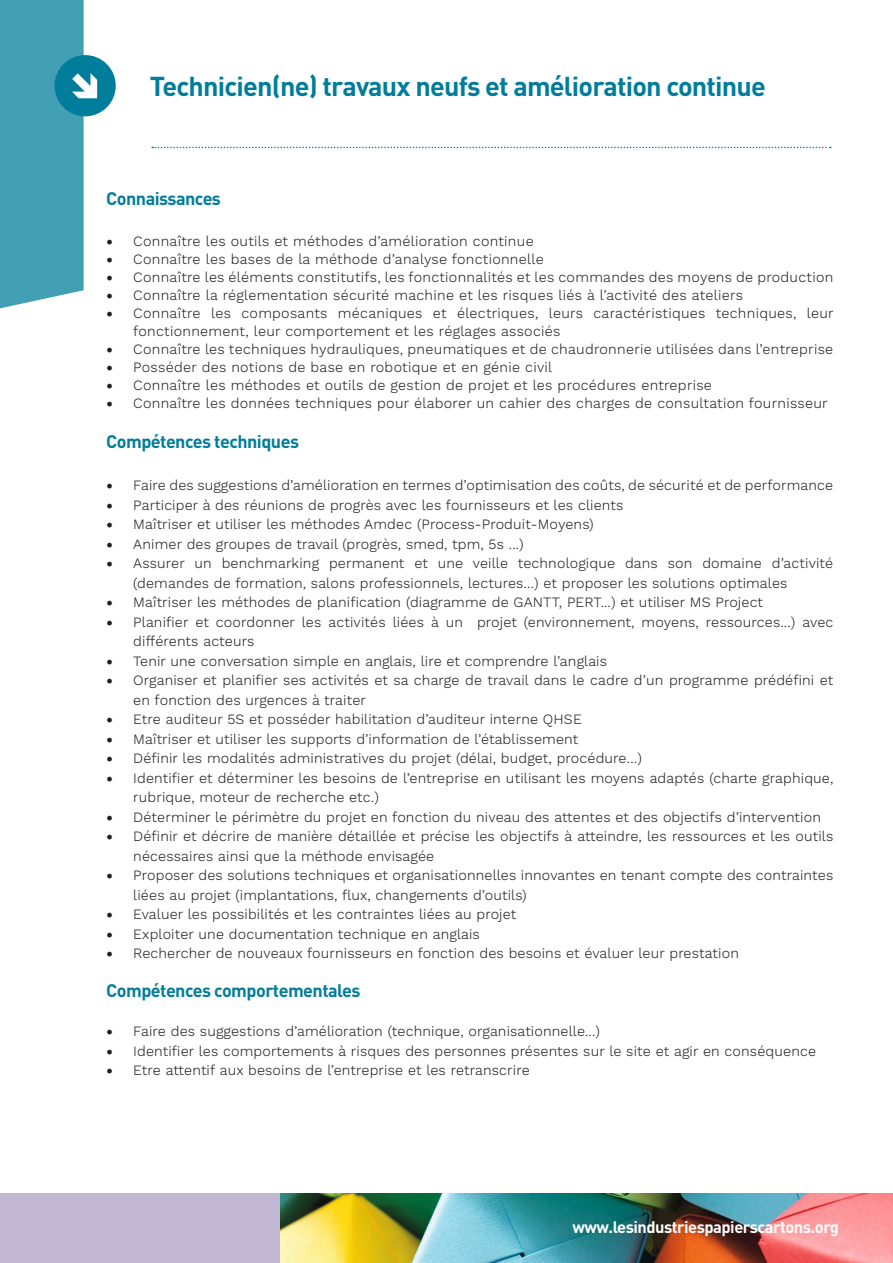
<style>
.page{position:relative;width:893px;height:1263px;background:#fff}
.page>*{position:absolute;margin:0;border:0;box-sizing:border-box;transform-origin:0 0}
.t1{font:700 27px "DINOT";letter-spacing:-.03em;color:#007d9b}
.t2{font:700 18px "DINOT";letter-spacing:-.03em;color:#007d9b}
.t3{font:700 16.5px "DINOT";letter-spacing:-.03em;color:#fff}
.t4{font:300 14.25px/19.5px "Work Sans";letter-spacing:.01em;color:#231f20}
.s1{font-family:"Minion Pro";font-weight:400;font-size:18px}
</style>
<div class="page">
<div style="left:54px;top:55px;width:62px;height:61px;background:#007d9b;border-radius:50%"></div>
<svg style="left:0;top:0;width:97px;height:309px"></svg>
<svg style="left:152px;top:147px;width:679px;height:1px"></svg>
<div style="left:0;top:1193px;width:893px;height:70px;background:#c2b7d2"></div>
<img style="left:281px;top:1193px;width:612px;height:70px">
<p class="t1" style="left:150px;top:67px;width:618px">Technicien(ne) travaux neufs et amélioration continue</p>
<p class="t2" style="left:106px;top:186px;width:116px">Connaissances</p>
<p class="t4" style="left:106px;top:232px;width:429px"><span class="s1">•</span> Connaître les outils et méthodes d’amélioration continue</p>
<p class="t4" style="left:106px;top:250px;width:439px"><span class="s1">•</span> Connaître les bases de la méthode d’analyse fonctionnelle</p>
<p class="t4" style="left:106px;top:268px;width:728px"><span class="s1">•</span> Connaître les éléments constitutifs, les fonctionnalités et les commandes des moyens de production</p>
<p class="t4" style="left:106px;top:286px;width:638px"><span class="s1">•</span> Connaître la réglementation sécurité machine et les risques liés à l’activité des ateliers</p>
<p class="t4" style="left:133px;top:304px;width:702px;line-height:18px;text-indent:-27px"><span class="s1">•</span> Connaître les composants mécaniques et électriques, leurs caractéristiques techniques, leur fonctionnement, leur comportement et les réglages associés</p>
<p class="t4" style="left:106px;top:340px;width:728px"><span class="s1">•</span> Connaître les techniques hydrauliques, pneumatiques et de chaudronnerie utilisées dans l’entreprise</p>
<p class="t4" style="left:106px;top:358px;width:447px"><span class="s1">•</span> Posséder des notions de base en robotique et en génie civil</p>
<p class="t4" style="left:106px;top:376px;width:607px"><span class="s1">•</span> Connaître les méthodes et outils de gestion de projet et les procédures entreprise</p>
<p class="t4" style="left:106px;top:394px;width:723px"><span class="s1">•</span> Connaître les données techniques pour élaborer un cahier des charges de consultation fournisseur</p>
<p class="t2" style="left:106px;top:429px;width:194px">Compétences techniques</p>
<p class="t4" style="left:106px;top:476px;width:728px"><span class="s1">•</span> Faire des suggestions d’amélioration en termes d’optimisation des coûts, de sécurité et de performance</p>
<p class="t4" style="left:106px;top:496px;width:519px"><span class="s1">•</span> Participer à des réunions de progrès avec les fournisseurs et les clients</p>
<p class="t4" style="left:106px;top:515px;width:489px"><span class="s1">•</span> Maîtriser et utiliser les méthodes Amdec (Process-Produit-Moyens)</p>
<p class="t4" style="left:106px;top:535px;width:419px"><span class="s1">•</span> Animer des groupes de travail (progrès, smed, tpm, 5s ...)</p>
<p class="t4" style="left:133px;top:554px;width:701px;text-indent:-27px"><span class="s1">•</span> Assurer un benchmarking permanent et une veille technologique dans son domaine d’activité (demandes de formation, salons professionnels, lectures…) et proposer les solutions optimales</p>
<p class="t4" style="left:106px;top:593px;width:658px"><span class="s1">•</span> Maîtriser les méthodes de planification (diagramme de GANTT, PERT...) et utiliser MS Project</p>
<p class="t4" style="left:133px;top:613px;width:702px;text-indent:-27px"><span class="s1">•</span> Planifier et coordonner les activités liées à un projet (environnement, moyens, ressources...) avec différents acteurs</p>
<p class="t4" style="left:106px;top:652px;width:502px"><span class="s1">•</span> Tenir une conversation simple en anglais, lire et comprendre l’anglais</p>
<p class="t4" style="left:133px;top:671px;width:702px;text-indent:-27px"><span class="s1">•</span> Organiser et planifier ses activités et sa charge de travail dans le cadre d’un programme prédéfini et en fonction des urgences à traiter</p>
<p class="t4" style="left:106px;top:710px;width:477px"><span class="s1">•</span> Etre auditeur 5S et posséder habilitation d’auditeur interne QHSE</p>
<p class="t4" style="left:106px;top:730px;width:473px"><span class="s1">•</span> Maîtriser et utiliser les supports d’information de l’établissement</p>
<p class="t4" style="left:106px;top:749px;width:537px"><span class="s1">•</span> Définir les modalités administratives du projet (délai, budget, procédure…)</p>
<p class="t4" style="left:133px;top:769px;width:701px;text-indent:-27px"><span class="s1">•</span> Identifier et déterminer les besoins de l’entreprise en utilisant les moyens adaptés (charte graphique, rubrique, moteur de recherche etc.)</p>
<p class="t4" style="left:106px;top:808px;width:716px"><span class="s1">•</span> Déterminer le périmètre du projet en fonction du niveau des attentes et des objectifs d’intervention</p>
<p class="t4" style="left:133px;top:827px;width:702px;text-indent:-27px"><span class="s1">•</span> Définir et décrire de manière détaillée et précise les objectifs à atteindre, les ressources et les outils nécessaires ainsi que la méthode envisagée</p>
<p class="t4" style="left:133px;top:866px;width:701px;text-indent:-27px"><span class="s1">•</span> Proposer des solutions techniques et organisationnelles innovantes en tenant compte des contraintes liées au projet (implantations, flux, changements d’outils)</p>
<p class="t4" style="left:106px;top:905px;width:411px"><span class="s1">•</span> Evaluer les possibilités et les contraintes liées au projet</p>
<p class="t4" style="left:106px;top:925px;width:375px"><span class="s1">•</span> Exploiter une documentation technique en anglais</p>
<p class="t4" style="left:106px;top:944px;width:634px"><span class="s1">•</span> Rechercher de nouveaux fournisseurs en fonction des besoins et évaluer leur prestation</p>
<p class="t2" style="left:106px;top:978px;width:256px">Compétences comportementales</p>
<p class="t4" style="left:106px;top:1022px;width:495px"><span class="s1">•</span> Faire des suggestions d’amélioration (technique, organisationnelle...)</p>
<p class="t4" style="left:106px;top:1042px;width:711px"><span class="s1">•</span> Identifier les comportements à risques des personnes présentes sur le site et agir en conséquence</p>
<p class="t4" style="left:106px;top:1061px;width:425px"><span class="s1">•</span> Etre attentif aux besoins de l’entreprise et les retranscrire</p>
<p class="t3" style="left:572px;top:1216px;width:268px">www.lesindustriespapierscartons.org</p>
</div>
